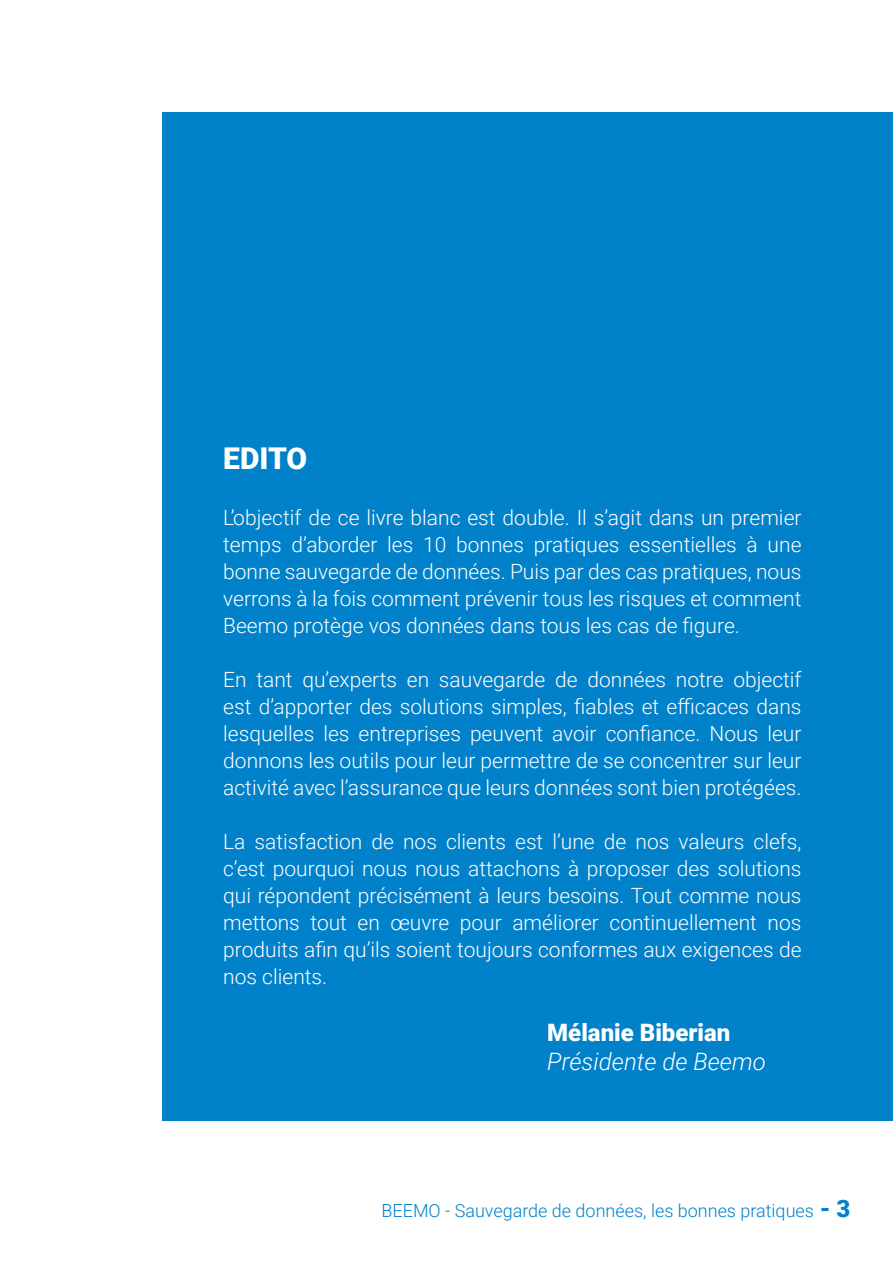
<style>
.page{position:relative;width:893px;height:1263px;background:#fff}
.page>*{position:absolute;margin:0;border:0;box-sizing:border-box;transform-origin:0 0}
.t1{font:900 30px "Roboto";letter-spacing:-.005em;color:#fff}
.t2{font:italic 300 24px "Roboto";color:#fff}
.t3{font:900 24px "Roboto";color:#fff}
.t4{font:300 21px/27px "Roboto";color:#fff;text-align:justify}
.t5{font:300 18px "Roboto";color:#0081c9}
.s1{font-weight:900;font-size:24px}
</style>
<div class="page">
<div style="left:162px;top:112px;width:731px;height:1008px;background:#0081c9"></div>
<p class="t1" style="left:223px;top:437px;width:86px">EDITO</p>
<p class="t4" style="left:223px;top:503px;width:580px">L’objectif de ce livre blanc est double. Il s’agit dans un premier temps d’aborder les 10 bonnes pratiques essentielles à une bonne sauvegarde de données. Puis par des cas pratiques, nous verrons à la fois comment prévenir tous les risques et comment Beemo protège vos données dans tous les cas de figure.</p>
<p class="t4" style="left:223px;top:665px;width:580px">En tant qu’experts en sauvegarde de données notre objectif est d’apporter des solutions simples, fiables et efficaces dans lesquelles les entreprises peuvent avoir confiance. Nous leur donnons les outils pour leur permettre de se concentrer sur leur activité avec l’assurance que leurs données sont bien protégées.</p>
<p class="t4" style="left:223px;top:827px;width:580px">La satisfaction de nos clients est l’une de nos valeurs clefs, c’est pourquoi nous nous attachons à proposer des solutions qui répondent précisément à leurs besoins. Tout comme nous mettons tout en œuvre pour améliorer continuellement nos produits afin qu’ils soient toujours conformes aux exigences de nos clients.</p>
<p class="t3" style="left:547px;top:1016px;width:185px">Mélanie Biberian</p>
<p class="t2" style="left:547px;top:1045px;width:220px">Présidente de Beemo</p>
<p class="t5" style="left:382px;top:1198px;width:470px">BEEMO - Sauvegarde de données, les bonnes pratiques <span class="s1">- 3</span></p>
</div>
